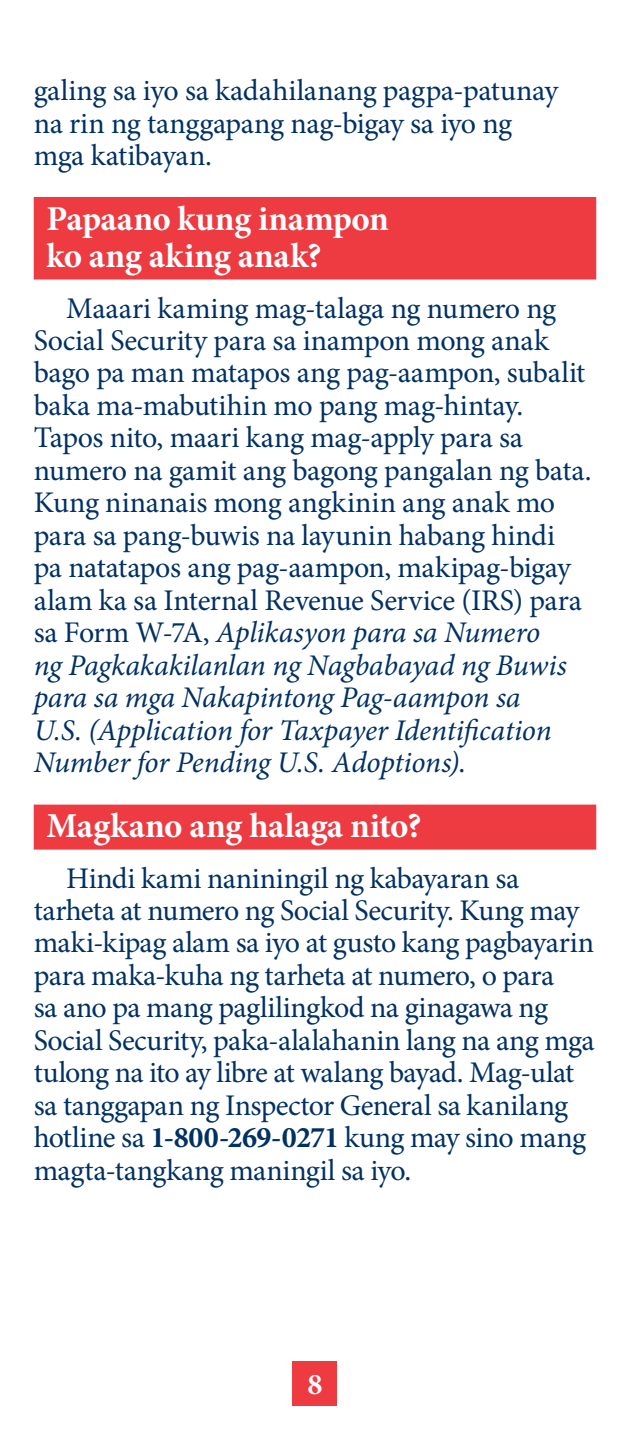
<style>
.page{position:relative;width:630px;height:1440px;background:#fff}
.page>*{position:absolute;margin:0;border:0;box-sizing:border-box;transform-origin:0 0}
.H1-2{font:700 35px/37.5px "Minion Pro";letter-spacing:-.01em;color:#fff}
.H1-1{font:700 35px "Minion Pro";letter-spacing:-.01em;color:#fff}
.Paragraph{font:30px/32.5px "Minion Pro";letter-spacing:-.015em;color:#003163}
.t1{font:700 30px "Minion Pro";color:#fff}
.s1{font-style:italic}
.s2{font-weight:700}
</style>
<div class="page">
<div style="left:292px;top:1361px;width:46px;height:45px;background:#ee3a41"></div>
<div style="left:34px;top:197px;width:562px;height:82px;background:#ee3a41"></div>
<div style="left:34px;top:805px;width:562px;height:45px;background:#ee3a41"></div>
<p class="Paragraph" style="left:34px;top:74px;width:526px">galing sa iyo sa kadahilanang pagpa-patunay na rin ng tanggapang nag-bigay sa iyo ng mga katibayan.</p>
<h1 class="H1-2" style="left:46px;top:199px;width:344px">Papaano kung inampon ko ang aking anak?</h1>
<p class="Paragraph" style="left:34px;top:292px;width:559px;text-indent:32px">Maaari kaming mag-talaga ng numero ng Social Security para sa inampon mong anak bago pa man matapos ang pag-aampon, subalit baka ma-mabutihin mo pang mag-hintay.<br>Tapos nito, maari kang mag-apply para sa numero na gamit ang bagong pangalan ng bata.<br>Kung ninanais mong angkinin ang anak mo para sa pang-buwis na layunin habang hindi<br>pa natatapos ang pag-aampon, makipag-bigay alam ka sa Internal Revenue Service (IRS) para sa Form W-7A, <span class="s1">Aplikasyon para sa Numero<br>ng Pagkakakilanlan ng Nagbabayad ng Buwis para sa mga Nakapintong Pag-aampon sa<br>U.S. (Application for Taxpayer Identification Number for Pending U.S. Adoptions)</span>.</p>
<h1 class="H1-1" style="left:46px;top:801px;width:377px">Magkano ang halaga nito?</h1>
<p class="Paragraph" style="left:34px;top:862px;width:562px;text-indent:32px">Hindi kami naniningil ng kabayaran sa tarheta at numero ng Social Security. Kung may maki-kipag alam sa iyo at gusto kang pagbayarin para maka-kuha ng tarheta at numero, o para<br>sa ano pa mang paglilingkod na ginagawa ng Social Security, paka-alalahanin lang na ang mga tulong na ito ay libre at walang bayad. Mag-ulat sa tanggapan ng Inspector General sa kanilang hotline sa <span class="s2">1-800-269-0271</span> kung may sino mang magta-tangkang maningil sa iyo.</p>
<p class="t1" style="left:308px;top:1363px;width:16px">8</p>
</div>
